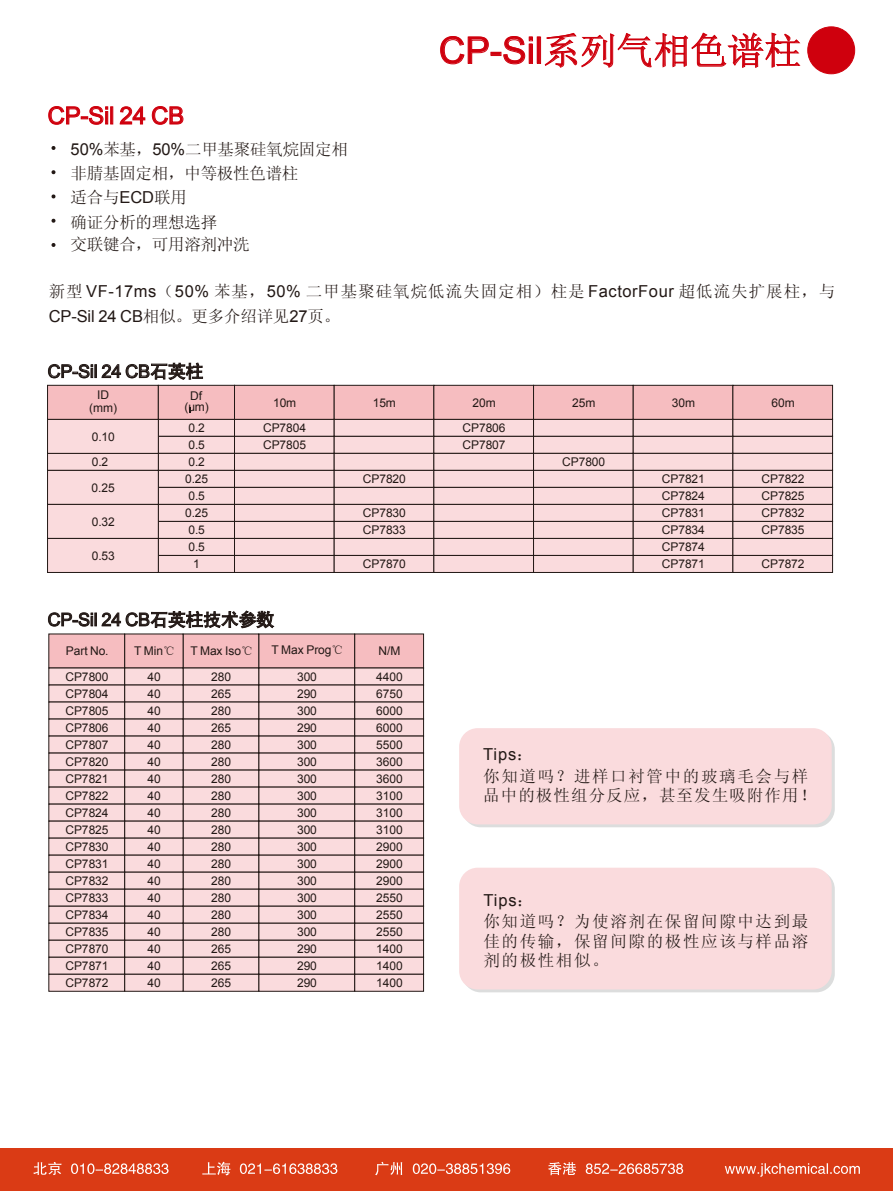
<style>
.page{position:relative;width:893px;height:1191px;background:#fff}
.page>*{position:absolute;margin:0;border:0;box-sizing:border-box;transform-origin:0 0}
.t1{font:36.75px "Sim Sun";color:#cf000d}
.t2{font:24px "Arial";letter-spacing:-.01em;color:#cf000d}
.t3{font:18px "Arial";letter-spacing:-.01em;color:#221815}
.t4{font:16.5px/25.5px "Sim Sun";letter-spacing:.065em;color:#221815}
.t5{font:16.5px/24.2px "Sim Sun";letter-spacing:-.015em;color:#221815}
.t6{font:16.5px/20.2px "Sim Sun";letter-spacing:.1em;color:#221815}
.t7{font:16.5px/20.5px "Sim Sun";letter-spacing:.085em;color:#221815}
.t8{font:12px/17px "Arial";color:#221815;text-align:justify}
.s1{font-family:"Arial"}
.s2{font-family:"Sim Hei"}
.s3{font-family:"Sim Sun"}
</style>
<div class="page">
<div style="left:462px;top:731px;width:373px;height:96px;background:#dcdddd;border-radius:18px"></div>
<div style="left:459px;top:728px;width:373px;height:96px;background:#fadbdd;border-radius:18px"></div>
<svg style="left:440px;top:36px;width:49px;height:29px"></svg>
<div style="left:491px;top:52px;width:10px;height:4px;border:1px solid #cf000d"></div>
<svg style="left:503px;top:36px;width:30px;height:29px"></svg>
<div style="left:529px;top:44px;width:4px;height:20px;border:1px solid #cf000d"></div>
<div style="left:537px;top:37px;width:4px;height:27px;border:1px solid #cf000d"></div>
<svg style="left:544px;top:32px;width:257px;height:36px"></svg>
<svg style="left:48px;top:106px;width:60px;height:19px"></svg>
<div style="left:110px;top:107px;width:3px;height:17px;border:1px solid #cf000d"></div>
<svg style="left:120px;top:106px;width:25px;height:18px"></svg>
<svg style="left:152px;top:106px;width:31px;height:19px"></svg>
<svg style="left:52px;top:146px;width:3px;height:4px"></svg>
<svg style="left:52px;top:170px;width:3px;height:4px"></svg>
<svg style="left:52px;top:194px;width:3px;height:4px"></svg>
<svg style="left:52px;top:219px;width:3px;height:4px"></svg>
<svg style="left:52px;top:243px;width:3px;height:4px"></svg>
<svg style="left:48px;top:610px;width:376px;height:382px;background:#e5c7c9"></svg>
<svg style="left:47px;top:363px;width:786px;height:210px;background:#eacbcd"></svg>
<div style="left:462px;top:870px;width:373px;height:122px;background:linear-gradient(to right,#dcdddd,#dcdddd);border-radius:18px"></div>
<div style="left:459px;top:867px;width:373px;height:122px;background:#fadbdd;border-radius:18px"></div>
<div style="left:808px;top:27px;width:47px;height:47px;background:#cf000d;border-radius:50%"></div>
<div style="left:807px;top:26px;width:48px;height:48px;border:1px solid #cf000d;border-radius:50%"></div>
<div style="left:0;top:1148px;width:893px;height:43px;background:#da3b15"></div>
<svg style="left:33px;top:1161px;width:827px;height:15px"></svg>
<p class="t1" style="left:439px;top:32px;width:364px"><span class="s1">CP-Sil</span>系列气相色谱柱</p>
<p class="t2" style="left:48px;top:100px;width:138px">CP-Sil 24 CB</p>
<p class="t5" style="left:71px;top:137px;width:279px"><span class="s1">50%</span>苯基，<span class="s1">50%</span>二甲基聚硅氧烷固定相非腈基固定相，中等极性色谱柱<br>适合与<span class="s1">ECD</span>联用<br>确证分析的理想选择</p>
<p class="t5" style="left:71px;top:232px;width:181px">交联键合，可用溶剂冲洗</p>
<p class="t4" style="left:49px;top:278px;width:788px">新型 <span class="s1">VF-17ms</span>（<span class="s1">50%</span> 苯基，<span class="s1">50%</span> 二甲基聚硅氧烷低流失固定相）柱是 <span class="s1">FactorFour</span> 超低流失扩展柱，与<br><span class="s1">CP-Sil 24 CB</span>相似。更多介绍详见<span class="s1">27</span>页。</p>
<p class="t3" style="left:48px;top:359px;width:157px">CP-Sil 24 CB<span class="s2">石英柱</span></p>
<p class="t8" style="left:273px;top:394px;width:25px">10m</p>
<p class="t8" style="left:373px;top:394px;width:25px">15m</p>
<p class="t8" style="left:472px;top:394px;width:25px">20m</p>
<p class="t8" style="left:572px;top:394px;width:25px">25m</p>
<p class="t8" style="left:672px;top:394px;width:25px">30m</p>
<p class="t8" style="left:771px;top:394px;width:25px">60m</p>
<p class="t8" style="left:92px;top:424px;width:25px;line-height:25.5px;text-align:left">0.10<br>0.2<br>0.25</p>
<p class="t8" style="left:92px;top:513px;width:25px">0.32</p>
<p class="t8" style="left:92px;top:547px;width:25px">0.53</p>
<p class="t8" style="left:89px;top:388px;width:29px;line-height:13px;text-align:center">ID (mm)</p>
<p class="t8" style="left:184px;top:390px;width:26px;line-height:10.9px;text-align:center">Df (um)</p>
<p class="t8" style="left:185px;top:419px;width:25px;text-align:center">0.2<br>0.5<br>0.2<br>0.25<br>0.5<br>0.25<br>0.5<br>0.5<br>1</p>
<p class="t8" style="left:263px;top:419px;width:44px">CP7804<br>CP7805</p>
<p class="t8" style="left:462px;top:419px;width:44px">CP7806<br>CP7807</p>
<p class="t8" style="left:562px;top:453px;width:44px">CP7800</p>
<p class="t8" style="left:363px;top:470px;width:44px">CP7820</p>
<p class="t8" style="left:363px;top:504px;width:44px">CP7830<br>CP7833</p>
<p class="t8" style="left:363px;top:555px;width:44px">CP7870</p>
<p class="t8" style="left:662px;top:470px;width:44px">CP7821<br>CP7824<br>CP7831<br>CP7834<br>CP7874<br>CP7871</p>
<p class="t8" style="left:761px;top:470px;width:44px">CP7822<br>CP7825<br>CP7832<br>CP7835</p>
<p class="t8" style="left:761px;top:555px;width:44px">CP7872</p>
<p class="t3" style="left:48px;top:608px;width:228px">CP-Sil 24 CB<span class="s2">石英柱技术参数</span></p>
<p class="t8" style="left:66px;top:642px;width:44px">Part No.</p>
<p class="t8" style="left:134px;top:643px;width:42px">T Min<span class="s3">℃</span></p>
<p class="t8" style="left:190px;top:643px;width:64px">T Max Iso<span class="s3">℃</span></p>
<p class="t8" style="left:272px;top:641px;width:73px">T Max Prog<span class="s3">℃</span></p>
<p class="t8" style="left:379px;top:642px;width:23px">N/M</p>
<p class="t8" style="left:66px;top:669px;width:44px">CP7800<br>CP7804<br>CP7805<br>CP7806<br>CP7807<br>CP7820<br>CP7821<br>CP7822<br>CP7824<br>CP7825<br>CP7830<br>CP7831<br>CP7832<br>CP7833<br>CP7834<br>CP7835<br>CP7870<br>CP7871<br>CP7872</p>
<p class="t8" style="left:147px;top:668px;width:15px">40<br>40<br>40<br>40<br>40<br>40<br>40<br>40<br>40<br>40<br>40<br>40<br>40<br>40<br>40<br>40<br>40<br>40<br>40</p>
<p class="t8" style="left:211px;top:668px;width:21px">280<br>265<br>280<br>265<br>280<br>280<br>280<br>280<br>280<br>280<br>280<br>280<br>280<br>280<br>280<br>280<br>265<br>265<br>265</p>
<p class="t8" style="left:297px;top:668px;width:21px">300<br>290<br>300<br>290<br>300<br>300<br>300<br>300<br>300<br>300<br>300<br>300<br>300<br>300<br>300<br>300<br>290<br>290<br>290</p>
<p class="t8" style="left:376px;top:668px;width:28px">4400<br>6750<br>6000<br>6000<br>5500<br>3600<br>3600<br>3100<br>3100<br>3100<br>2900<br>2900<br>2900<br>2550<br>2550<br>2550<br>1400<br>1400<br>1400</p>
<p class="t7" style="left:483px;top:744px;width:334px"><span class="s1">Tips</span>：<br>你知道吗？进样口衬管中的玻璃毛会与样品中的极性组分反应，甚至发生吸附作用！</p>
<p class="t6" style="left:483px;top:889px;width:327px"><span class="s1">Tips</span>：<br>你知道吗？为使溶剂在保留间隙中达到最佳的传输，保留间隙的极性应该与样品溶剂的极性相似。</p>
</div>
